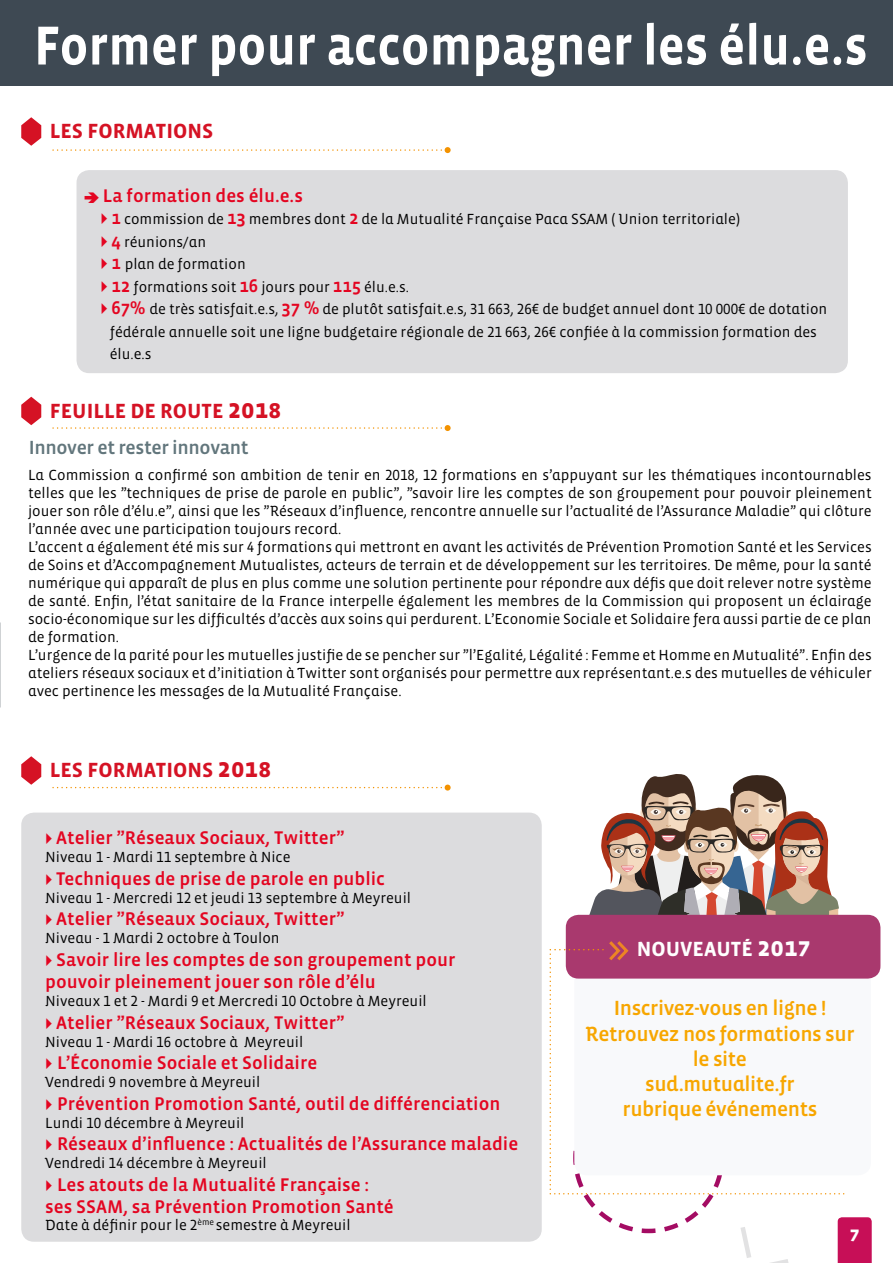
<style>
.page{position:relative;width:893px;height:1263px;background:#fff}
.page>*{position:absolute;margin:0;border:0;box-sizing:border-box;transform-origin:0 0}
.t1{font:700 56.1px "Vista Sans";color:#fff;scale:.9 1}
.t2{font:21px/25.2px "Vista Sans Alt Med";letter-spacing:-.02em;color:#f7a600;text-align:center}
.t3{font:21px "Vista Sans SC Bold";color:#d51224}
.t4{font:900 21px "Vista Sans";color:#fff}
.t5{font:21px "Vista Sans SC Bold";color:#fff}
.t6{font:19.5px "Vista Sans Med";letter-spacing:-.02em;color:#62767c}
.t7{font:18.75px/22.5px "Vista Sans Med";color:#e40521}
.t8{font:15px/18px "Vista Sans Alt";color:#000}
.s1{font-family:"Vista Sans Med";font-size:18.75px;color:#e40521}
.s2{font-size:27px}
</style>
<div class="page">
<div style="left:0;top:0;width:893px;height:85px;background:#3e4953"></div>
<div style="left:77px;top:170px;width:771px;height:203px;background:#dcdcde;border-radius:13px"></div>
<div style="left:21px;top:812px;width:521px;height:430px;background:#dcdcde;border-radius:13px"></div>
<svg style="left:21px;top:117px;width:20px;height:29px"></svg>
<svg style="left:21px;top:397px;width:20px;height:28px"></svg>
<svg style="left:53px;top:425px;width:398px;height:6px"></svg>
<svg style="left:21px;top:756px;width:20px;height:29px"></svg>
<svg style="left:53px;top:784px;width:398px;height:6px"></svg>
<svg style="left:53px;top:147px;width:398px;height:6px"></svg>
<div style="left:566px;top:915px;width:314px;height:63px;background:#a9396e;border-radius:13px"></div>
<svg style="left:549px;top:774px;width:323px;height:489px"></svg>
<h1 class="t1" style="left:34px;top:17px;width:928px">Former pour accompagner les élu.e.s</h1>
<h2 class="t3" style="left:50px;top:121px;width:165px">LES FORMATIONS</h2>
<p class="t7" style="left:103px;top:185px;width:201px">La formation des élu.e.s</p>
<p class="t8" style="left:110px;top:208px;width:719px;line-height:22.5px"><span class="s1">1</span> commission de <span class="s1">13</span> membres dont <span class="s1">2</span> de la Mutualité Française Paca SSAM ( Union territoriale)<br><span class="s1">4</span> réunions/an<br><span class="s1">1</span> plan de formation<br><span class="s1">12</span> formations soit <span class="s1">16</span> jours pour <span class="s1">115</span> élu.e.s.<br><span class="s1">67%</span> de très satisfait.e.s, <span class="s1">37 %</span> de plutôt satisfait.e.s, 31 663, 26€ de budget annuel dont 10 000€ de dotation fédérale annuelle soit une ligne budgetaire régionale de 21 663, 26€ confiée à la commission formation des élu.e.s</p>
<h2 class="t3" style="left:50px;top:400px;width:233px">FEUILLE DE ROUTE <span class="s2">2018</span></h2>
<h3 class="t6" style="left:29px;top:437px;width:222px">Innover et rester innovant</h3>
<p class="t8" style="left:28px;top:466px;width:845px">La Commission a confirmé son ambition de tenir en 2018, 12 formations en s’appuyant sur les thématiques incontournables telles que les ”techniques de prise de parole en public”, ”savoir lire les comptes de son groupement pour pouvoir pleinement jouer son rôle d’élu.e”, ainsi que les ”Réseaux d’influence, rencontre annuelle sur l’actualité de l’Assurance Maladie” qui clôture l’année avec une participation toujours record.<br>L’accent a également été mis sur 4 formations qui mettront en avant les activités de Prévention Promotion Santé et les Services de Soins et d’Accompagnement Mutualistes, acteurs de terrain et de développement sur les territoires. De même, pour la santé numérique qui apparaît de plus en plus comme une solution pertinente pour répondre aux défis que doit relever notre système de santé. Enfin, l’état sanitaire de la France interpelle également les membres de la Commission qui proposent un éclairage socio-économique sur les difficultés d’accès aux soins qui perdurent. L’Economie Sociale et Solidaire fera aussi partie de ce plan de formation.<br>L’urgence de la parité pour les mutuelles justifie de se pencher sur ”l’Egalité, Légalité : Femme et Homme en Mutualité”. Enfin des ateliers réseaux sociaux et d’initiation à Twitter sont organisés pour permettre aux représentant.e.s des mutuelles de véhiculer avec pertinence les messages de la Mutualité Française.</p>
<h2 class="t3" style="left:50px;top:759px;width:223px">LES FORMATIONS <span class="s2">2018</span></h2>
<p class="t7" style="left:56px;top:827px;width:290px">Atelier ”Réseaux Sociaux, Twitter”</p>
<p class="t8" style="left:45px;top:848px;width:247px">Niveau 1 - Mardi 11 septembre à Nice</p>
<p class="t7" style="left:56px;top:868px;width:330px">Techniques de prise de parole en public</p>
<p class="t8" style="left:45px;top:889px;width:367px">Niveau 1 - Mercredi 12 et jeudi 13 septembre à Meyreuil</p>
<p class="t7" style="left:56px;top:908px;width:290px">Atelier ”Réseaux Sociaux, Twitter”</p>
<p class="t8" style="left:45px;top:929px;width:236px">Niveau - 1 Mardi 2 octobre à Toulon</p>
<p class="t7" style="left:45px;top:949px;width:412px;text-indent:11px">Savoir lire les comptes de son groupement pour pouvoir pleinement jouer son rôle d’élu</p>
<p class="t8" style="left:45px;top:992px;width:383px">Niveaux 1 et 2 - Mardi 9 et Mercredi 10 Octobre à Meyreuil</p>
<p class="t7" style="left:56px;top:1012px;width:290px">Atelier ”Réseaux Sociaux, Twitter”</p>
<p class="t8" style="left:45px;top:1033px;width:259px">Niveau 1 - Mardi 16 octobre à Meyreuil</p>
<p class="t7" style="left:57px;top:1052px;width:262px">L’Économie Sociale et Solidaire</p>
<p class="t8" style="left:45px;top:1073px;width:216px">Vendredi 9 novembre à Meyreuil</p>
<p class="t7" style="left:57px;top:1093px;width:445px">Prévention Promotion Santé, outil de différenciation</p>
<p class="t8" style="left:45px;top:1114px;width:201px">Lundi 10 décembre à Meyreuil</p>
<p class="t7" style="left:57px;top:1133px;width:463px">Réseaux d’influence : Actualités de l’Assurance maladie</p>
<p class="t8" style="left:45px;top:1154px;width:223px">Vendredi 14 décembre à Meyreuil</p>
<p class="t7" style="left:45px;top:1174px;width:350px;text-indent:12px">Les atouts de la Mutualité Française : ses SSAM, sa Prévention Promotion Santé</p>
<p class="t8" style="left:45px;top:1216px;width:307px">Date à définir pour le 2<sup>ème</sup> semestre à Meyreuil</p>
<h2 class="t4" style="left:594px;top:926px;width:257px">La Fédération Nationale de</h2>
<h2 class="t5" style="left:637px;top:938px;width:176px">NOUVEAUTÉ <span class="s2">2017</span></h2>
<h2 class="t2" style="left:585px;top:996px;width:271px">Inscrivez-vous en ligne !<br>Retrouvez nos formations sur le site<br>sud.mutualite.fr<br>rubrique événements</h2>
<h2 class="t5" style="left:849px;top:1223px;width:12px">7</h2>
</div>
